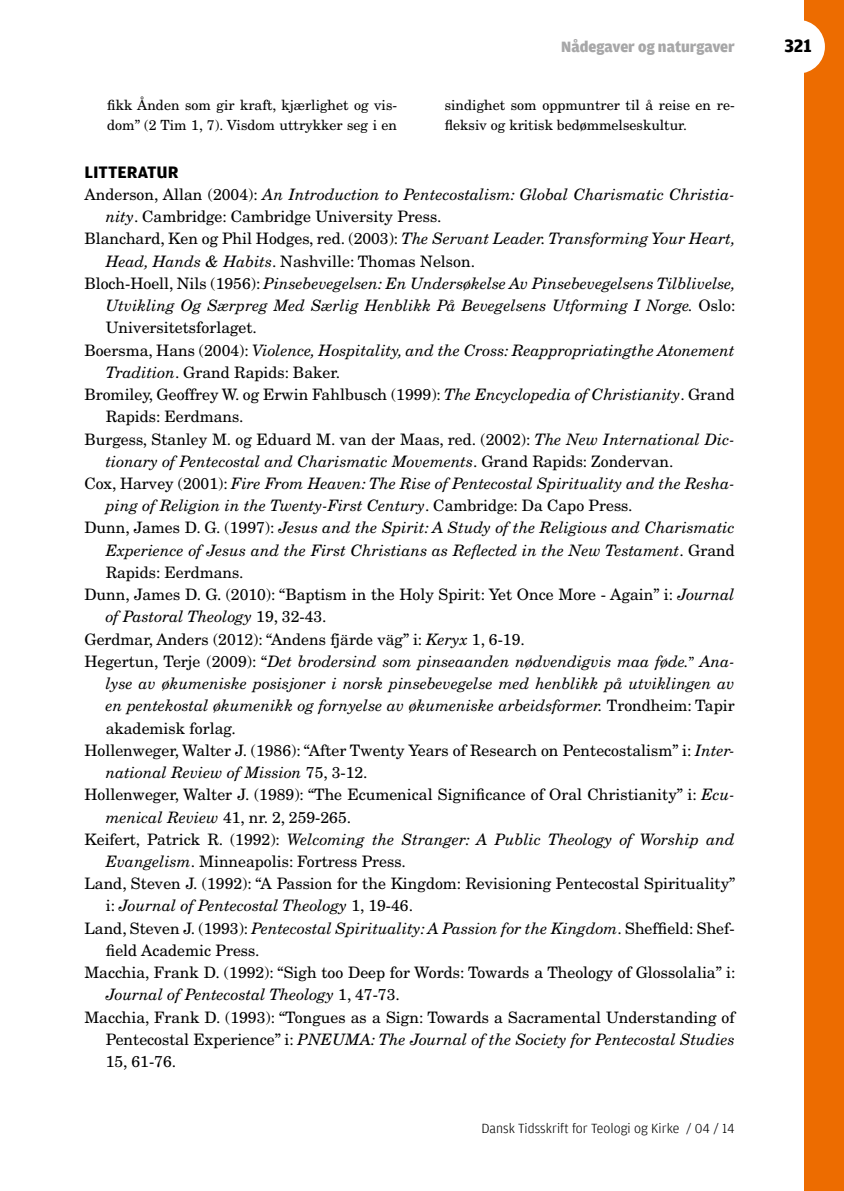
<style>
.page{position:relative;width:844px;height:1191px;background:#fff}
.page>*{position:absolute;margin:0;border:0;box-sizing:border-box;transform-origin:0 0}
.t1{font:700 19.25px "Amplitude";color:#000}
.t2{font:700 17.5px "Amplitude";color:#000}
.t3{font:italic 15.75px "New Century Schlbk";color:#000}
.t4{font:15.75px "New Century Schlbk";color:#000}
.t5{font:900 15.75px "Amplitude";color:#a7a7a8}
.t6{font:14px/19.2px "New Century Schlbk";color:#000}
.t7{font:300 14px "Amplitude";color:#000}
.s1{font-style:normal}
.s2{font-style:italic}
.s3{font-style:normal;font-size:14px}
</style>
<div class="page">
<div style="left:804px;top:0;width:39px;height:1191px;background:#ed6c00"></div>
<div style="left:771px;top:20px;width:53px;height:54px;background:#fff;border-radius:50%"></div>
<p class="t5" style="left:561px;top:38px;width:175px">Nådegaver og naturgaver</p>
<p class="t6" style="left:107px;top:96px;width:291px">fikk Ånden som gir kraft, kjærlighet og vis&shy;dom” (2 Tim 1, 7). Visdom uttrykker seg i en</p>
<p class="t6" style="left:444px;top:96px;width:291px">sindighet som oppmuntrer til å reise en re&shy;fleksiv og kritisk bedømmelseskultur.</p>
<p class="t2" style="left:84px;top:162px;width:96px">LITTERATUR</p>
<p class="t3" style="left:84px;top:185px;width:651px"><span class="s1">Anderson, Allan (2004):</span> An Introduction to Pentecostalism: Global Charismatic Christia-</p>
<p class="t4" style="left:106px;top:207px;width:337px"><span class="s2">nity</span>. Cambridge: Cambridge University Press.</p>
<p class="t3" style="left:84px;top:229px;width:652px"><span class="s1">Blanchard, Ken og Phil Hodges, red. (2003):</span> The Servant Leader. Transforming Your Heart,</p>
<p class="t4" style="left:106px;top:251px;width:370px"><span class="s2">Head, Hands &amp; Habits</span>. Nashville: Thomas Nelson.</p>
<p class="t3" style="left:84px;top:274px;width:652px"><span class="s1">Bloch-Hoell, Nils (1956):</span> Pinsebevegelsen: En Undersøkelse Av Pinsebevegelsens Tilblivelse,</p>
<p class="t3" style="left:106px;top:296px;width:631px">Utvikling Og Særpreg Med Særlig Henblikk På Bevegelsens Utforming I Norge. <span class="s1">Oslo:</span></p>
<p class="t4" style="left:106px;top:318px;width:153px">Universitetsforlaget.</p>
<p class="t3" style="left:84px;top:340px;width:651px"><span class="s1">Boersma, Hans (2004):</span> Violence, Hospitality, and the Cross: Reappropriatingthe Atonement</p>
<p class="t4" style="left:106px;top:363px;width:236px"><span class="s2">Tradition</span>. Grand Rapids: Baker.</p>
<p class="t4" style="left:84px;top:385px;width:651px">Bromiley, Geoffrey W. og Erwin Fahlbusch (1999): <span class="s2">The Encyclopedia of Christianity</span>. Grand</p>
<p class="t4" style="left:106px;top:407px;width:139px">Rapids: Eerdmans.</p>
<p class="t4" style="left:84px;top:429px;width:651px">Burgess, Stanley M. og Eduard M. van der Maas, red. (2002): <span class="s2">The New International Dic-</span></p>
<p class="t3" style="left:106px;top:452px;width:569px">tionary of Pentecostal and Charismatic Movements<span class="s1">. Grand Rapids: Zondervan.</span></p>
<p class="t3" style="left:84px;top:474px;width:651px"><span class="s1">Cox, Harvey (2001):</span> Fire From Heaven: The Rise of Pentecostal Spirituality and the Resha-</p>
<p class="t3" style="left:106px;top:496px;width:528px">ping of Religion in the Twenty-First Century<span class="s1">. Cambridge: Da Capo Press.</span></p>
<p class="t3" style="left:84px;top:518px;width:651px"><span class="s1">Dunn, James D. G. (1997):</span> Jesus and the Spirit: A Study of the Religious and Charismatic</p>
<p class="t3" style="left:106px;top:540px;width:630px">Experience of Jesus and the First Christians as Reflected in the New Testament<span class="s1">. Grand</span></p>
<p class="t4" style="left:106px;top:563px;width:139px">Rapids: Eerdmans.</p>
<p class="t4" style="left:84px;top:585px;width:651px">Dunn, James D. G. (2010): “Baptism in the Holy Spirit: Yet Once More - Again” i: <span class="s2">Journal</span></p>
<p class="t3" style="left:106px;top:607px;width:222px">of Pastoral Theology <span class="s1">19, 32-43.</span></p>
<p class="t4" style="left:84px;top:629px;width:442px">Gerdmar, Anders (2012): “Andens fjärde väg” i: <span class="s2">Keryx</span> 1, 6-19.</p>
<p class="t3" style="left:84px;top:652px;width:651px"><span class="s1">Hegertun, Terje (2009): “</span>Det brodersind som pinseaanden nødvendigvis maa føde.<span class="s3">”</span> Ana-</p>
<p class="t3" style="left:106px;top:674px;width:630px">lyse av økumeniske posisjoner i norsk pinsebevegelse med henblikk på utviklingen av</p>
<p class="t3" style="left:106px;top:696px;width:630px">en pentekostal økumenikk og fornyelse av økumeniske arbeidsformer. <span class="s1">Trondheim: Tapir</span></p>
<p class="t4" style="left:106px;top:718px;width:132px">akademisk forlag.</p>
<p class="t4" style="left:84px;top:740px;width:651px">Hollenweger, Walter J. (1986): “After Twenty Years of Research on Pentecostalism” i: <span class="s2">Inter-</span></p>
<p class="t3" style="left:106px;top:763px;width:263px">national Review of Mission <span class="s1">75, 3-12.</span></p>
<p class="t4" style="left:84px;top:785px;width:651px">Hollenweger, Walter J. (1989): “The Ecumenical Significance of Oral Christianity” i: <span class="s2">Ecu-</span></p>
<p class="t4" style="left:106px;top:807px;width:247px"><span class="s2">menical Review</span> 41, nr. 2, 259-265.</p>
<p class="t3" style="left:84px;top:829px;width:651px"><span class="s1">Keifert, Patrick R. (1992):</span> Welcoming the Stranger: A Public Theology of Worship and</p>
<p class="t4" style="left:106px;top:851px;width:301px"><span class="s2">Evangelism</span>. Minneapolis: Fortress Press.</p>
<p class="t4" style="left:84px;top:874px;width:652px">Land, Steven J. (1992): “A Passion for the Kingdom: Revisioning Pentecostal Spirituality”</p>
<p class="t3" style="left:106px;top:896px;width:309px"><span class="s1">i:</span> Journal of Pentecostal Theology <span class="s1">1, 19-46.</span></p>
<p class="t3" style="left:84px;top:918px;width:651px"><span class="s1">Land, Steven J. (1993):</span> Pentecostal Spirituality: A Passion for the Kingdom<span class="s1">. Sheffield: Shef-</span></p>
<p class="t4" style="left:106px;top:940px;width:155px">field Academic Press.</p>
<p class="t4" style="left:84px;top:963px;width:652px">Macchia, Frank D. (1992): “Sigh too Deep for Words: Towards a Theology of Glossolalia” i:</p>
<p class="t3" style="left:106px;top:985px;width:295px">Journal of Pentecostal Theology <span class="s1">1, 47-73.</span></p>
<p class="t4" style="left:84px;top:1007px;width:651px">Macchia, Frank D. (1993): “Tongues as a Sign: Towards a Sacramental Understanding of</p>
<p class="t3" style="left:106px;top:1029px;width:630px"><span class="s1">Pentecostal Experience” i:</span> PNEUMA: The Journal of the Society for Pentecostal Studies</p>
<p class="t4" style="left:106px;top:1051px;width:72px">15, 61-76.</p>
<p class="t7" style="left:481px;top:1120px;width:255px">Dansk Tidsskrift for Teologi og Kirke / 04 / 14</p>
<p class="t1" style="left:784px;top:35px;width:29px">321</p>
</div>
